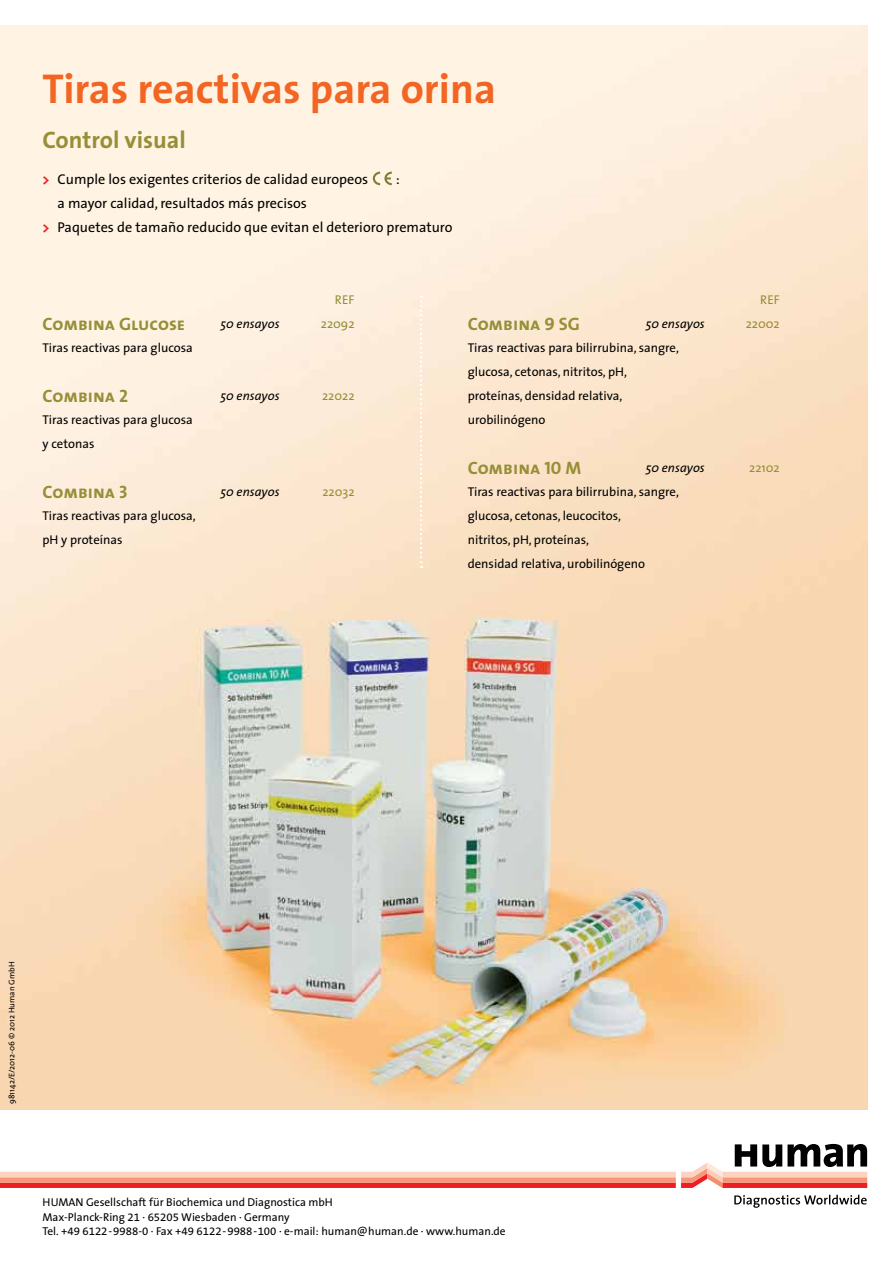
<style>
.page{position:relative;width:893px;height:1263px;background:#fff}
.page>*{position:absolute;margin:0;border:0;box-sizing:border-box;transform-origin:0 0}
.t1{font:700 42px "The Sans";color:#f26522}
.t2{font:700 24px "The Sans";color:#968f37}
.t3{font:18px "The Sans Bold Caps";color:#968f37}
.t4{font:14.25px/24px "The Sans";color:#000}
.t5{font:12.75px/24px "The Sans";color:#000}
.t6{font:italic 12.75px "The Sans";color:#000}
.t7{font:12.75px "The Sans";color:#968f37}
.t8{font:11.4px/14.2px "The Sans B5 Plain";color:#000}
.t9{font:8.25px "The Sans";color:#000}
.s1{font-weight:700;color:#ed1d24}
</style>
<div class="page">
<svg style="left:0;top:1144px;width:867px;height:44px"></svg>
<svg style="left:734px;top:1195px;width:133px;height:13px"></svg>
<img style="left:0;top:26px;width:867px;height:1084px">
<svg style="left:420px;top:296px;width:2px;height:272px"></svg>
<svg style="left:373px;top:172px;width:19px;height:13px"></svg>
<h1 class="t1" style="left:43px;top:54px;width:455px">Tiras reactivas para orina</h1>
<h2 class="t2" style="left:43px;top:120px;width:145px">Control visual</h2>
<p class="t4" style="left:43px;top:167px;width:327px"><span class="s1">&gt;</span> Cumple los exigentes criterios de calidad europeos</p>
<p class="t4" style="left:396px;top:167px;width:5px">:</p>
<p class="t4" style="left:43px;top:191px;width:411px;text-indent:15px">a mayor calidad, resultados más precisos<br><span class="s1">&gt;</span> Paquetes de tamaño reducido que evitan el deterioro prematuro</p>
<p class="t7" style="left:335px;top:289px;width:21px">REF</p>
<p class="t7" style="left:760px;top:289px;width:21px">REF</p>
<h3 class="t3" style="left:43px;top:308px;width:144px">Combina Glucose</h3>
<p class="t6" style="left:220px;top:313px;width:61px">50 ensayos</p>
<p class="t7" style="left:321px;top:313px;width:35px">22092</p>
<p class="t5" style="left:43px;top:335px;width:152px">Tiras reactivas para glucosa</p>
<h3 class="t3" style="left:43px;top:380px;width:87px">Combina 2</h3>
<p class="t6" style="left:220px;top:385px;width:61px">50 ensayos</p>
<p class="t7" style="left:322px;top:385px;width:34px">22022</p>
<p class="t5" style="left:43px;top:407px;width:152px">Tiras reactivas para glucosa y cetonas</p>
<h3 class="t3" style="left:43px;top:476px;width:87px">Combina 3</h3>
<p class="t6" style="left:220px;top:481px;width:61px">50 ensayos</p>
<p class="t7" style="left:322px;top:481px;width:34px">22032</p>
<p class="t5" style="left:43px;top:503px;width:155px">Tiras reactivas para glucosa, pH y proteínas</p>
<h3 class="t3" style="left:468px;top:308px;width:114px">Combina 9 SG</h3>
<p class="t6" style="left:646px;top:313px;width:61px">50 ensayos</p>
<p class="t7" style="left:746px;top:313px;width:36px">22002</p>
<p class="t5" style="left:468px;top:335px;width:213px">Tiras reactivas para bilirrubina, sangre, glucosa, cetonas, nitritos, pH, proteínas, densidad relativa, urobilinógeno</p>
<h3 class="t3" style="left:468px;top:452px;width:115px">Combina 10 M</h3>
<p class="t6" style="left:646px;top:457px;width:61px">50 ensayos</p>
<p class="t7" style="left:749px;top:457px;width:32px">22102</p>
<p class="t5" style="left:468px;top:479px;width:213px">Tiras reactivas para bilirrubina, sangre, glucosa, cetonas, leucocitos,<br>nitritos, pH, proteínas,<br>densidad relativa, urobilinógeno</p>
<p class="t9" style="left:5px;top:1104px;width:144px;rotate:-90deg">981142/E/2012-06 © 2012 Human GmbH</p>
<p class="t8" style="left:43px;top:1196px;width:465px">HUMAN Gesellschaft für Biochemica und Diagnostica mbH<br>Max-Planck-Ring 21 · 65205 Wiesbaden · Germany<br>Tel. +49 6122-9988-0 · Fax +49 6122-9988-100 · e-mail: human@human.de · www.human.de</p>
</div>
